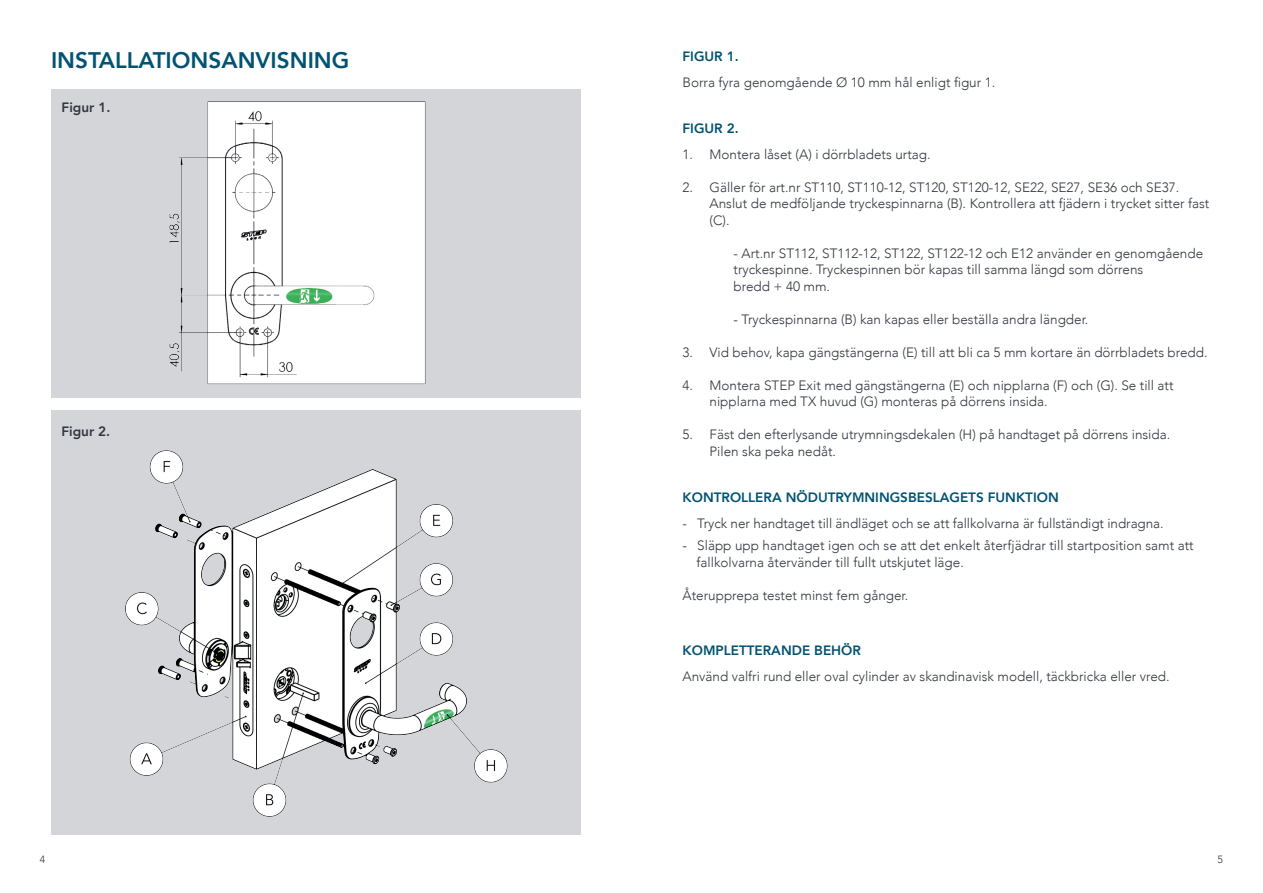
<style>
.page{position:relative;width:1263px;height:893px;background:#fff}
.page>*{position:absolute;margin:0;border:0;box-sizing:border-box;transform-origin:0 0}
.t1{font:800 22.5px "Avenir LT Com";color:#015372}
.t2{font:300 13.5px/16.5px "Avenir LT Com";color:#323640}
.t3{font:800 13.5px "Avenir LT Com";color:#015372}
.t4{font:800 13.5px "Avenir LT Com";color:#323640}
.t5{font:300 10.5px "Avenir LT Com";color:#323640}
</style>
<div class="page">
<div style="left:51px;top:90px;width:529px;height:308px;background:#d3d5d9"></div>
<div style="left:51px;top:410px;width:529px;height:424px;background:#d3d5d9"></div>
<img style="left:125px;top:450px;width:383px;height:367px">
<img style="left:169px;top:101px;width:257px;height:284px">
<h1 class="t1" style="left:51px;top:47px;width:300px">INSTALLATIONSANVISNING</h1>
<p class="t4" style="left:62px;top:100px;width:50px">Figur 1.</p>
<p class="t4" style="left:61px;top:423px;width:50px">Figur 2.</p>
<p class="t3" style="left:682px;top:49px;width:58px">FIGUR 1.</p>
<p class="t2" style="left:682px;top:74px;width:314px">Borra fyra genomgående Ø 10 mm hål enligt figur 1.</p>
<p class="t3" style="left:682px;top:121px;width:58px">FIGUR 2.</p>
<p class="t2" style="left:682px;top:146px;width:250px">1. Montera låset (A) i dörrbladets urtag.</p>
<p class="t2" style="left:709px;top:179px;width:501px;text-indent:-27px">2. Gäller för art.nr ST110, ST110-12, ST120, ST120-12, SE22, SE27, SE36 och SE37.<br>Anslut de medföljande tryckespinnarna (B). Kontrollera att fjädern i trycket sitter fast (C).</p>
<p class="t2" style="left:733px;top:245px;width:471px">- Art.nr ST112, ST112-12, ST122, ST122-12 och E12 använder en genomgående tryckespinne. Tryckespinnen bör kapas till samma längd som dörrens<br>bredd + 40 mm.</p>
<p class="t2" style="left:733px;top:311px;width:356px">- Tryckespinnarna (B) kan kapas eller beställa andra längder.</p>
<p class="t2" style="left:682px;top:344px;width:527px">3. Vid behov, kapa gängstängerna (E) till att bli ca 5 mm kortare än dörrbladets bredd.</p>
<p class="t2" style="left:709px;top:377px;width:466px;text-indent:-27px">4. Montera STEP Exit med gängstängerna (E) och nipplarna (F) och (G). Se till att nipplarna med TX huvud (G) monteras på dörrens insida.</p>
<p class="t2" style="left:709px;top:426px;width:462px;text-indent:-27px">5. Fäst den efterlysande utrymningsdekalen (H) på handtaget på dörrens insida.<br>Pilen ska peka nedåt.</p>
<p class="t3" style="left:682px;top:489px;width:378px">KONTROLLERA NÖDUTRYMNINGSBESLAGETS FUNKTION</p>
<p class="t2" style="left:682px;top:515px;width:483px">- Tryck ner handtaget till ändläget och se att fallkolvarna är fullständigt indragna.</p>
<p class="t2" style="left:696px;top:537px;width:499px;text-indent:-14px">- Släpp upp handtaget igen och se att det enkelt återfjädrar till startposition samt att fallkolvarna återvänder till fullt utskjutet läge.</p>
<p class="t2" style="left:682px;top:587px;width:227px">Återupprepa testet minst fem gånger.</p>
<p class="t3" style="left:682px;top:642px;width:180px">KOMPLETTERANDE BEHÖR</p>
<p class="t2" style="left:682px;top:668px;width:489px">Använd valfri rund eller oval cylinder av skandinavisk modell, täckbricka eller vred.</p>
<p class="t5" style="left:40px;top:853px;width:7px">4</p>
<p class="t5" style="left:1217px;top:853px;width:7px">5</p>
</div>
